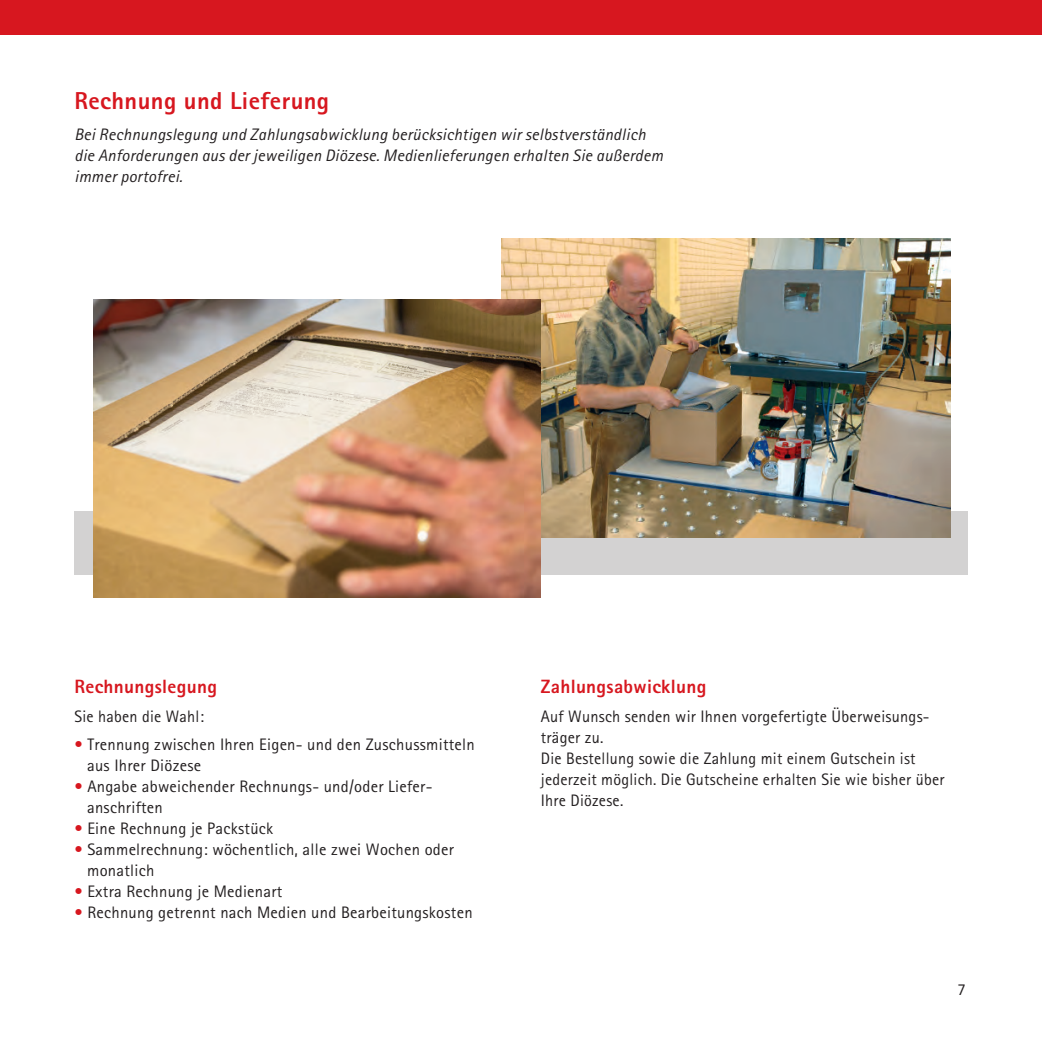
<style>
.page{position:relative;width:1042px;height:1042px;background:#fff}
.page>*{position:absolute;margin:0;border:0;box-sizing:border-box;transform-origin:0 0}
.t1{font:800 24.5px "Rotis Sans Serif Pro Cyr";letter-spacing:.015em;color:#d7171f}
.t2{font:800 19.25px "Rotis Sans Serif Pro Cyr";letter-spacing:.015em;color:#d7171f}
.t3{font:16.62px/21px "Rotis Sans Serif Pro Cyr";letter-spacing:.015em;color:#231f20}
.t4{font:italic 16.62px/21px "Rotis Sans Serif Pro Cyr";letter-spacing:.015em;color:#231f20}
.s1{color:#d7171f}
</style>
<div class="page">
<div style="left:74px;top:512px;width:893px;height:63px;background:#d3d2d2"></div>
<img style="left:501px;top:239px;width:449px;height:298px">
<div style="left:0;top:0;width:1042px;height:35px;background:#d7171f"></div>
<img style="left:94px;top:299px;width:447px;height:298px">
<h1 class="t1" style="left:74px;top:92px;width:256px">Rechnung und Lieferung</h1>
<p class="t4" style="left:74px;top:125px;width:590px">Bei Rechnungslegung und Zahlungsabwicklung berücksichtigen wir selbstverständlich die Anforderungen aus der jeweiligen Diözese. Medienlieferungen erhalten Sie außerdem immer portofrei.</p>
<p class="t2" style="left:74px;top:680px;width:144px">Rechnungslegung</p>
<p class="t3" style="left:74px;top:707px;width:131px">Sie haben die Wahl:</p>
<p class="t3" style="left:87px;top:735px;width:389px;text-indent:-13px"><span class="s1">•</span> Trennung zwischen Ihren Eigen- und den Zuschussmitteln aus Ihrer Diözese</p>
<p class="t3" style="left:87px;top:777px;width:347px;text-indent:-13px"><span class="s1">•</span> Angabe abweichender Rechnungs- und/oder Liefer - anschriften</p>
<p class="t3" style="left:74px;top:819px;width:200px"><span class="s1">•</span> Eine Rechnung je Packstück</p>
<p class="t3" style="left:87px;top:840px;width:368px;text-indent:-13px"><span class="s1">•</span> Sammelrechnung: wöchentlich, alle zwei Wochen oder monatlich</p>
<p class="t3" style="left:74px;top:882px;width:210px"><span class="s1">•</span> Extra Rechnung je Medienart</p>
<p class="t3" style="left:74px;top:903px;width:400px"><span class="s1">•</span> Rechnung getrennt nach Medien und Bearbeitungskosten</p>
<p class="t2" style="left:541px;top:680px;width:167px">Zahlungsabwicklung</p>
<p class="t3" style="left:541px;top:707px;width:405px">Auf Wunsch senden wir Ihnen vorgefertigte Überweisungs&shy;träger zu.<br>Die Bestellung sowie die Zahlung mit einem Gutschein ist jederzeit möglich. Die Gutscheine erhalten Sie wie bisher über Ihre Diözese.</p>
<p class="t3" style="left:957px;top:980px;width:10px">7</p>
</div>
